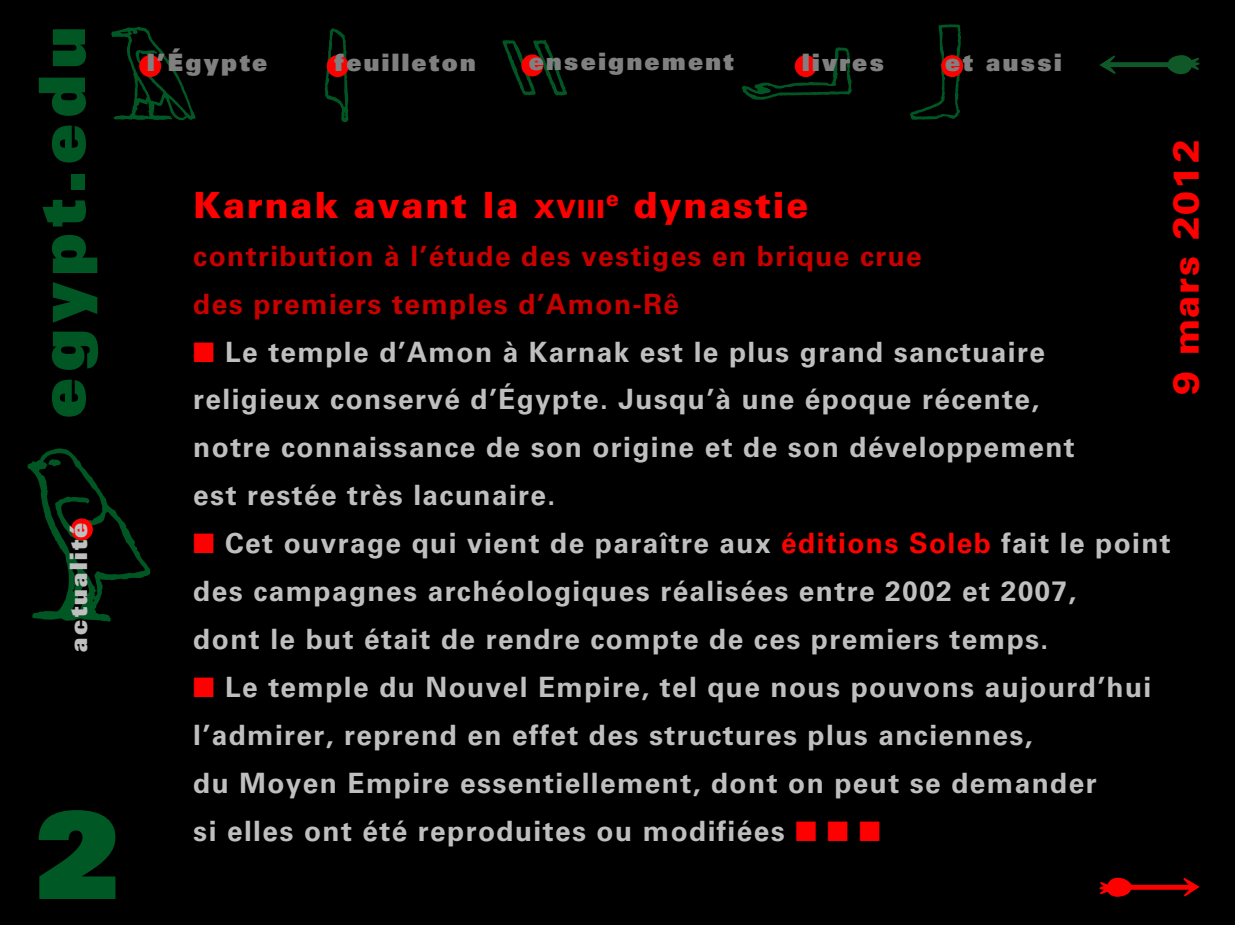
<style>
.page{position:relative;width:1235px;height:926px;background:#fff}
.page>*{position:absolute;margin:0;border:0;box-sizing:border-box;transform-origin:0 0}
.t1{font:900 120px "Univers";color:#005824}
.t2{font:900 64px "Univers";letter-spacing:.1em;color:#005723}
.t3{font:900 36px "Univers 75";letter-spacing:.05em;color:#f00}
.t4{font:700 28px/48px "Univers 65";letter-spacing:.05em;color:#bfbfbf}
.t5{font:700 28px/48px "Univers 65";letter-spacing:.05em;color:#c80000}
.t6{font:900 24px "Univers";letter-spacing:.1em;color:#808080}
.t7{font:900 24px "Univers";letter-spacing:.1em;color:#bfbfbf}
.s1{font-size:25.2px}
.s2{color:#f00}
</style>
<div class="page">
<div style="left:1px;top:0;width:1234px;height:925px;background:#000"></div>
<svg style="left:111px;top:26px;width:84px;height:94px"></svg>
<svg style="left:324px;top:28px;width:24px;height:94px"></svg>
<div style="left:139px;top:55px;width:22px;height:22px;background:#f00;border-radius:50%"></div>
<div style="left:327px;top:55px;width:22px;height:22px;background:#f00;border-radius:50%"></div>
<svg style="left:742px;top:47px;width:110px;height:53px"></svg>
<div style="left:795px;top:55px;width:21px;height:22px;background:#f00;border-radius:50%"></div>
<svg style="left:910px;top:24px;width:51px;height:96px"></svg>
<div style="left:941px;top:55px;width:22px;height:22px;background:#f00;border-radius:50%"></div>
<svg style="left:502px;top:40px;width:65px;height:56px"></svg>
<div style="left:521px;top:55px;width:22px;height:21px;background:#f00;border-radius:50%"></div>
<svg style="left:28px;top:448px;width:123px;height:174px"></svg>
<div style="left:71px;top:518px;width:22px;height:22px;background:#f00;border-radius:50%"></div>
<svg style="left:1099px;top:55px;width:100px;height:19px"></svg>
<svg style="left:1099px;top:878px;width:100px;height:19px"></svg>
<h2 class="t2" style="left:20px;top:418px;width:393px;rotate:-90deg">egypt.edu</h2>
<p class="t7" style="left:63px;top:652px;width:130px;rotate:-90deg">actualité</p>
<h1 class="t1" style="left:35px;top:777px;width:86px">2</h1>
<p class="t6" style="left:147px;top:47px;width:122px">l’Égypte</p>
<p class="t6" style="left:335px;top:47px;width:143px">feuilleton</p>
<p class="t6" style="left:529px;top:46px;width:207px">enseignement</p>
<p class="t6" style="left:802px;top:47px;width:83px">livres</p>
<p class="t6" style="left:945px;top:47px;width:118px">et aussi</p>
<p class="t3" style="left:1163px;top:395px;width:258px;rotate:-90deg">9 mars 2012</p>
<p class="t3" style="left:193px;top:182px;width:617px">Karnak avant la <span class="s1">XVIII</span><sup>e</sup> dynastie</p>
<p class="t5" style="left:193px;top:232px;width:730px">contribution à l’étude des vestiges en brique crue des premiers temples d’Amon-Rê</p>
<p class="t4" style="left:193px;top:328px;width:883px"><span class="s2">■</span> Le temple d’Amon à Karnak est le plus grand sanctuaire religieux conservé d’Égypte. Jusqu’à une époque récente, notre connaissance de son origine et de son développement est restée très lacunaire.</p>
<p class="t4" style="left:193px;top:520px;width:979px"><span class="s2">■</span> Cet ouvrage qui vient de paraître aux <span class="s2">éditions Soleb</span> fait le point des campagnes archéologiques réalisées entre 2002 et 2007,<br>dont le but était de rendre compte de ces premiers temps.</p>
<p class="t4" style="left:193px;top:664px;width:959px"><span class="s2">■</span> Le temple du Nouvel Empire, tel que nous pouvons aujourd’hui l’admirer, reprend en effet des structures plus anciennes,<br>du Moyen Empire essentiellement, dont on peut se demander<br>si elles ont été reproduites ou modifiées <span class="s2">■</span> <span class="s2">■</span> <span class="s2">■</span></p>
</div>
